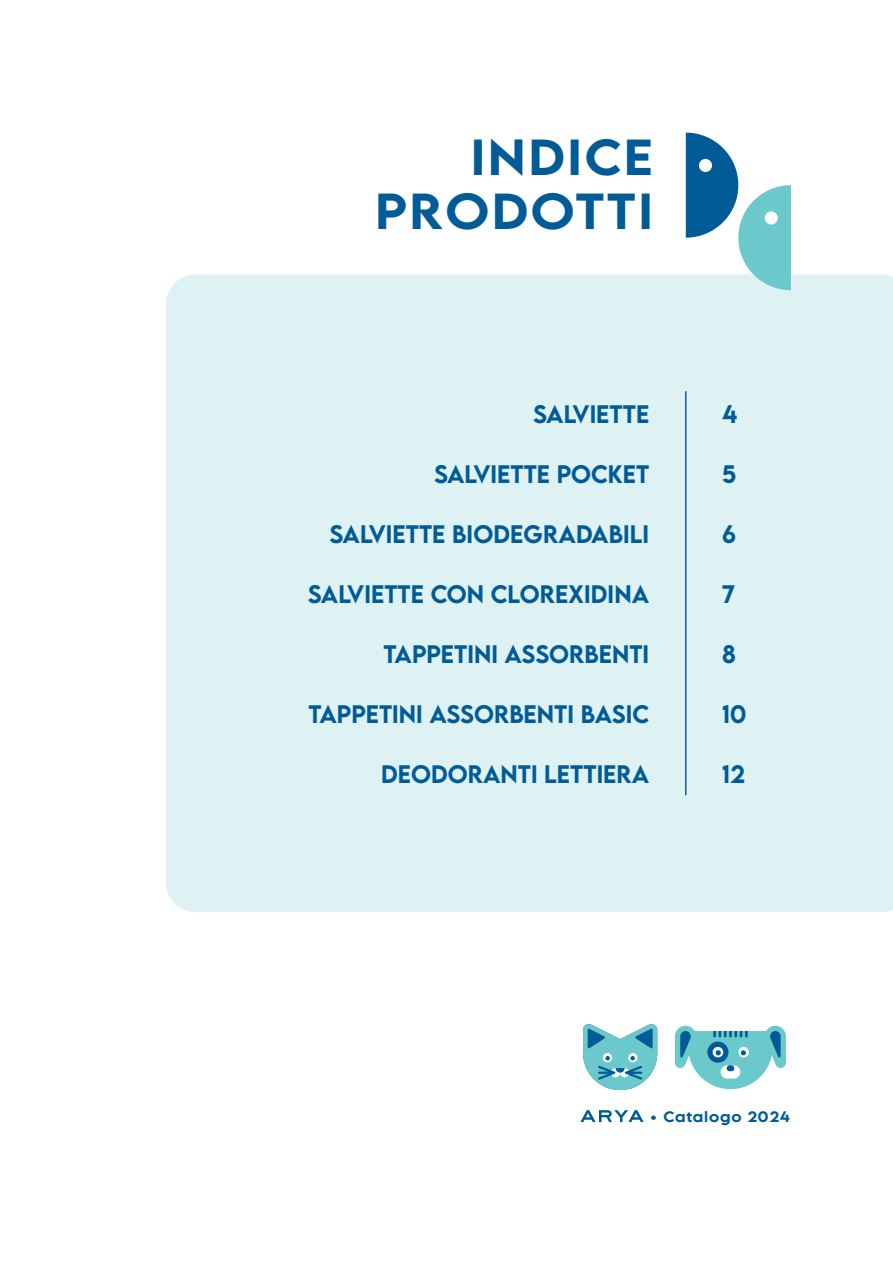
<style>
.page{position:relative;width:893px;height:1263px;background:#fff}
.page>*{position:absolute;margin:0;border:0;box-sizing:border-box;transform-origin:0 0}
.t1{font:500 45px/54px "LEMONMILK Pro FTR";letter-spacing:.05em;color:#005b97;text-align:right;scale:1.1 1}
.t2{font:500 22.5px "LEMONMILK Pro FTR";color:#005b97}
.t3{font:500 13.5px "LEMONMILK Pro FTR";letter-spacing:.05em;color:#005b97;scale:1.1 1}
</style>
<div class="page">
<div style="left:166px;top:274px;width:727px;height:638px;background:#def2f3"></div>
<svg style="left:675px;top:1025px;width:111px;height:65px"></svg>
<svg style="left:583px;top:1024px;width:75px;height:67px"></svg>
<svg style="left:580px;top:1110px;width:64px;height:12px"></svg>
<svg style="left:686px;top:133px;width:105px;height:157px"></svg>
<hr style="left:685px;top:391px;width:1px;height:404px;background:#105f9a">
<h1 class="t1" style="left:375px;top:130px;width:254px">INDICE<br>PRODOTTI</h1>
<p class="t2" style="left:533px;top:399px;width:118px">SALVIETTE</p>
<p class="t2" style="left:722px;top:399px;width:17px">4</p>
<p class="t2" style="left:434px;top:459px;width:217px">SALVIETTE POCKET</p>
<p class="t2" style="left:722px;top:459px;width:16px">5</p>
<p class="t2" style="left:329px;top:519px;width:321px">SALVIETTE BIODEGRADABILI</p>
<p class="t2" style="left:722px;top:519px;width:15px">6</p>
<p class="t2" style="left:308px;top:579px;width:343px">SALVIETTE CON CLOREXIDINA</p>
<p class="t2" style="left:722px;top:579px;width:14px">7</p>
<p class="t2" style="left:383px;top:639px;width:267px">TAPPETINI ASSORBENTI</p>
<p class="t2" style="left:722px;top:639px;width:15px">8</p>
<p class="t2" style="left:308px;top:699px;width:342px">TAPPETINI ASSORBENTI BASIC</p>
<p class="t2" style="left:722px;top:699px;width:26px">10</p>
<p class="t2" style="left:381px;top:759px;width:270px">DEODORANTI LETTIERA</p>
<p class="t2" style="left:722px;top:759px;width:24px">12</p>
<p class="t3" style="left:650px;top:1107px;width:129px">• Catalogo 2024</p>
</div>
